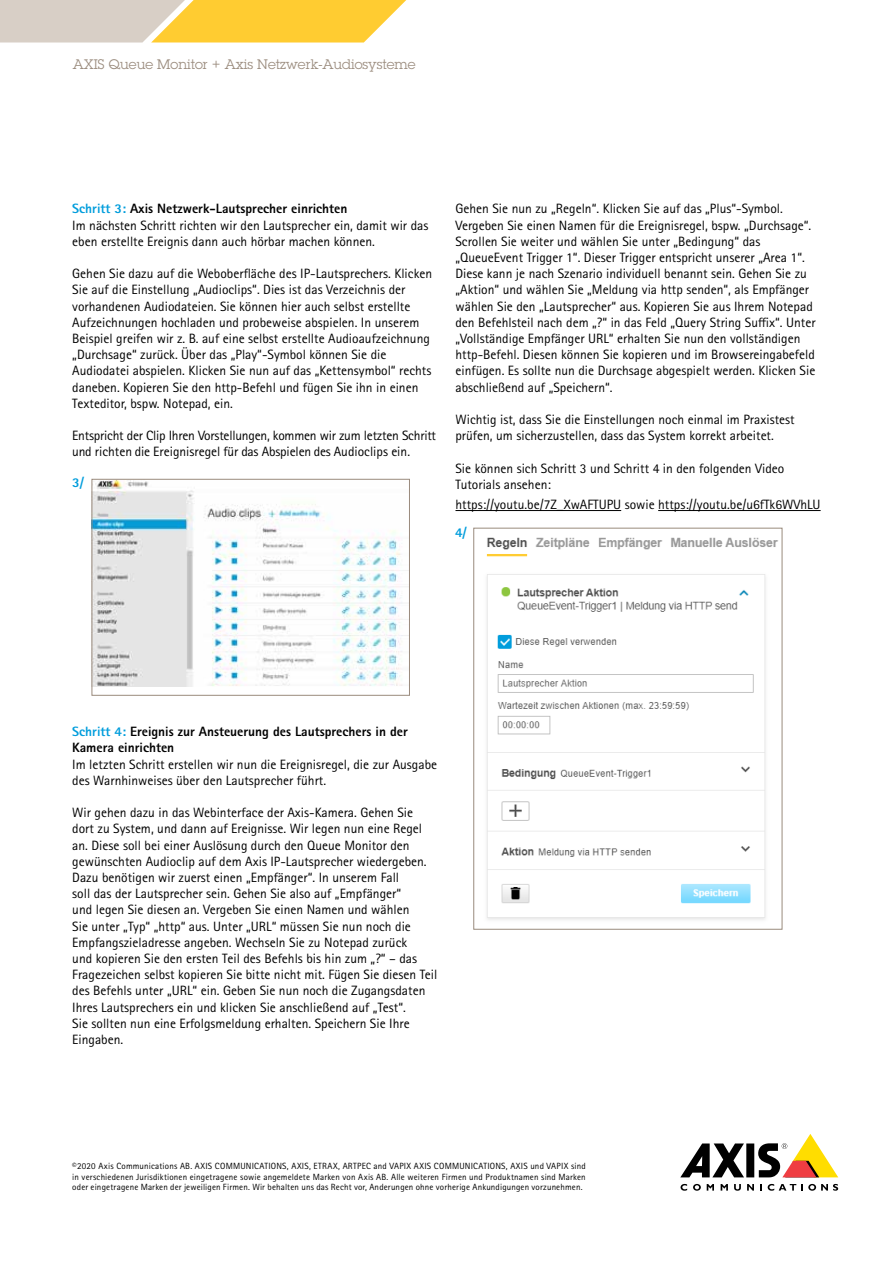
<style>
.page{position:relative;width:893px;height:1263px;background:#fff}
.page>*{position:absolute;margin:0;border:0;box-sizing:border-box;transform-origin:0 0}
.t1{font:13.5px/16.2px "Rotis Sans Serif Pro";color:#000}
.t2{font:800 13.5px/16.2px "Rotis Sans Serif Pro";color:#000}
.t3{font:13.5px "Lubalin Graph ECG";color:#9a8b7d}
.t4{font:800 13.5px "Rotis Sans Serif Pro";color:#009ddc}
.t5{font:9px/10.8px "Rotis Sans Serif Pro";letter-spacing:.02em;color:#000;text-align:justify}
.s1{font-weight:800;color:#009ddc}
.s2{font-weight:800}
.s3{color:#009ddc}
</style>
<div class="page">
<div style="left:746px;top:1143px;width:8px;height:34px;background:#000"></div>
<svg style="left:680px;top:1143px;width:64px;height:34px"></svg>
<svg style="left:758px;top:1134px;width:80px;height:43px"></svg>
<svg style="left:681px;top:1184px;width:6px;height:7px"></svg>
<svg style="left:693px;top:1184px;width:8px;height:7px"></svg>
<svg style="left:707px;top:1184px;width:7px;height:6px"></svg>
<svg style="left:721px;top:1184px;width:7px;height:6px"></svg>
<svg style="left:734px;top:1184px;width:7px;height:7px"></svg>
<svg style="left:747px;top:1184px;width:7px;height:6px"></svg>
<svg style="left:760px;top:1184px;width:2px;height:6px"></svg>
<svg style="left:768px;top:1184px;width:70px;height:7px"></svg>
<svg style="left:0;top:0;width:406px;height:43px;background:#efd17d"></svg>
<hr style="left:455px;top:510px;width:166px;height:1px;background:#000">
<hr style="left:658px;top:510px;width:163px;height:1px;background:#000">
<img style="left:94px;top:481px;width:314px;height:206px">
<div style="left:92px;top:479px;width:318px;height:217px;border:1px solid #9a8b7d"></div>
<img style="left:486px;top:537px;width:292px;height:383px">
<div style="left:473px;top:528px;width:309px;height:402px;border:1px solid #9a8b7d"></div>
<p class="t3" style="left:73px;top:56px;width:344px">AXIS Queue Monitor + Axis Netzwerk-Audiosysteme</p>
<p class="t1" style="left:72px;top:201px;width:358px"><span class="s1">Schritt 3:</span> <span class="s2">Axis Netzwerk-Lautsprecher einrichten<br></span>Im nächsten Schritt richten wir den Lautsprecher ein, damit wir das eben erstellte Ereignis dann auch hörbar machen können.</p>
<p class="t1" style="left:72px;top:266px;width:361px">Gehen Sie dazu auf die Weboberfläche des IP-Lautsprechers. Klicken Sie auf die Einstellung „Audioclips“. Dies ist das Verzeichnis der vorhandenen Audiodateien. Sie können hier auch selbst erstellte Aufzeichnungen hochladen und probeweise abspielen. In unserem Beispiel greifen wir z. B. auf eine selbst erstellte Audioaufzeichnung „Durchsage“ zurück. Über das „Play“-Symbol können Sie die Audiodatei abspielen. Klicken Sie nun auf das „Kettensymbol“ rechts daneben. Kopieren Sie den http-Befehl und fügen Sie ihn in einen Texteditor, bspw. Notepad, ein.</p>
<p class="t1" style="left:72px;top:428px;width:365px">Entspricht der Clip Ihren Vorstellungen, kommen wir zum letzten Schritt und richten die Ereignisregel für das Abspielen des Audioclips ein.</p>
<p class="t4" style="left:72px;top:474px;width:13px">3/</p>
<p class="t1" style="left:455px;top:201px;width:362px">Gehen Sie nun zu „Regeln“. Klicken Sie auf das „Plus“-Symbol.<br>Vergeben Sie einen Namen für die Ereignisregel, bspw. „Durchsage“.<br>Scrollen Sie weiter und wählen Sie unter „Bedingung“ das „QueueEvent Trigger 1“. Dieser Trigger entspricht unserer „Area 1“.<br>Diese kann je nach Szenario individuell benannt sein. Gehen Sie zu „Aktion“ und wählen Sie „Meldung via http senden“, als Empfänger wählen Sie den „Lautsprecher“ aus. Kopieren Sie aus Ihrem Notepad den Befehlsteil nach dem „?“ in das Feld „Query String Suffix“. Unter „Vollständige Empfänger URL“ erhalten Sie nun den vollständigen http-Befehl. Diesen können Sie kopieren und im Browsereingabefeld einfügen. Es sollte nun die Durchsage abgespielt werden. Klicken Sie abschließend auf „Speichern“.</p>
<p class="t1" style="left:455px;top:411px;width:341px">Wichtig ist, dass Sie die Einstellungen noch einmal im Praxistest prüfen, um sicherzustellen, dass das System korrekt arbeitet.</p>
<p class="t1" style="left:455px;top:460px;width:330px">Sie können sich Schritt 3 und Schritt 4 in den folgenden Video<br>Tutorials ansehen:</p>
<p class="t1" style="left:455px;top:497px;width:367px">https://youtu.be/7Z_XwAFTUPU sowie https://youtu.be/u6fTk6WVhLU</p>
<p class="t4" style="left:455px;top:524px;width:13px">4/</p>
<p class="t2" style="left:72px;top:723px;width:337px"><span class="s3">Schritt 4:</span> Ereignis zur Ansteuerung des Lautsprechers in der<br>Kamera einrichten</p>
<p class="t1" style="left:72px;top:756px;width:366px">Im letzten Schritt erstellen wir nun die Ereignisregel, die zur Ausgabe des Warnhinweises über den Lautsprecher führt.</p>
<p class="t1" style="left:72px;top:805px;width:367px">Wir gehen dazu in das Webinterface der Axis-Kamera. Gehen Sie dort zu System, und dann auf Ereignisse. Wir legen nun eine Regel an. Diese soll bei einer Auslösung durch den Queue Monitor den gewünschten Audioclip auf dem Axis IP-Lautsprecher wiedergeben.<br>Dazu benötigen wir zuerst einen „Empfänger“. In unserem Fall<br>soll das der Lautsprecher sein. Gehen Sie also auf „Empfänger“<br>und legen Sie diesen an. Vergeben Sie einen Namen und wählen<br>Sie unter „Typ“ „http“ aus. Unter „URL“ müssen Sie nun noch die Empfangszieladresse angeben. Wechseln Sie zu Notepad zurück<br>und kopieren Sie den ersten Teil des Befehls bis hin zum „?“ – das Fragezeichen selbst kopieren Sie bitte nicht mit. Fügen Sie diesen Teil des Befehls unter „URL“ ein. Geben Sie nun noch die Zugangsdaten Ihres Lautsprechers ein und klicken Sie anschließend auf „Test“.<br>Sie sollten nun eine Erfolgsmeldung erhalten. Speichern Sie Ihre Eingaben.</p>
<p class="t5" style="left:72px;top:1160px;width:515px">©2020 Axis Communications AB. AXIS COMMUNICATIONS, AXIS, ETRAX, ARTPEC and VAPIX AXIS COMMUNICATIONS, AXIS und VAPIX sind in verschiedenen Jurisdiktionen eingetragene sowie angemeldete Marken von Axis AB. Alle weiteren Firmen und Produktnamen sind Marken oder eingetragene Marken der jeweiligen Firmen. Wir behalten uns das Recht vor, Anderungen ohne vorherige Ankundigungen vorzunehmen.</p>
</div>
